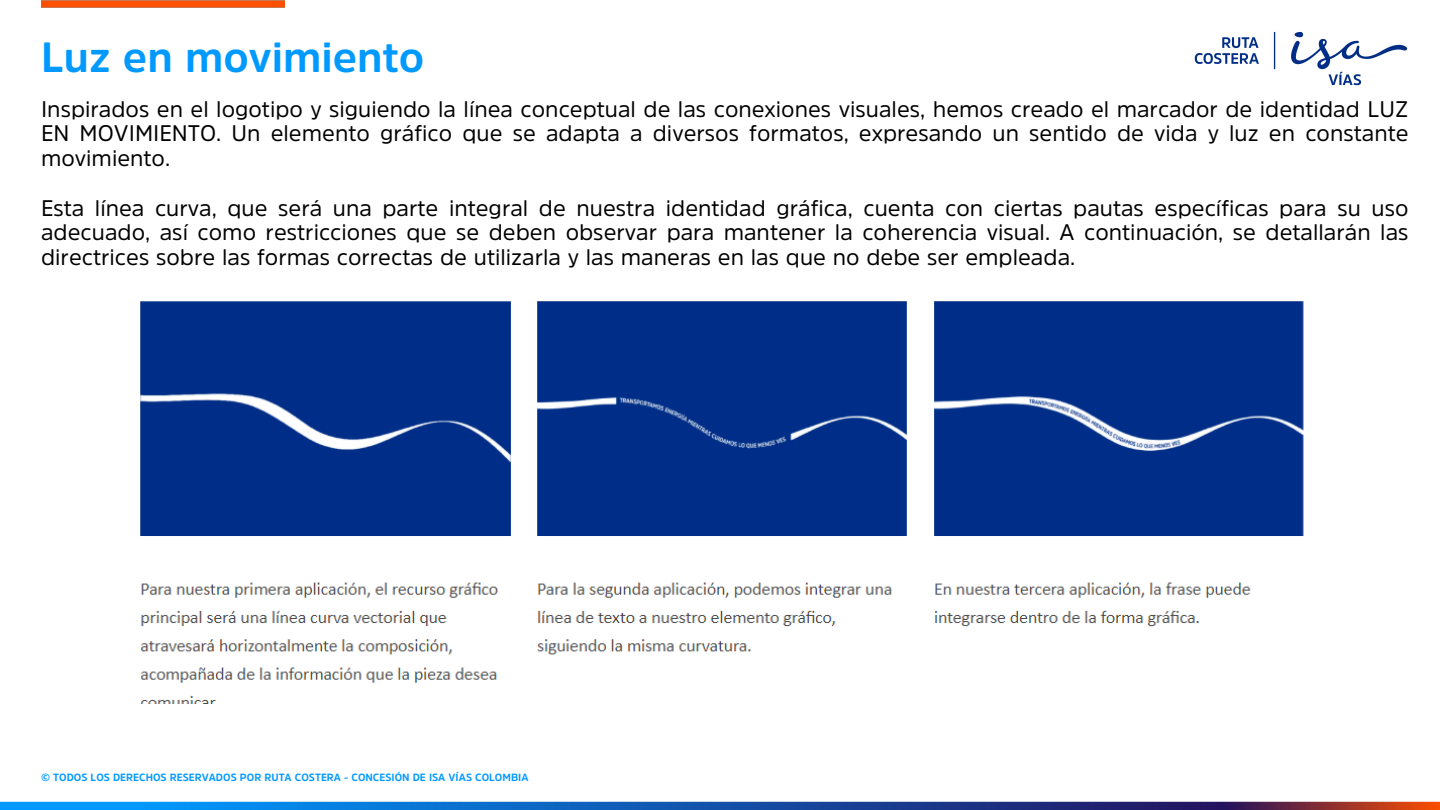
<style>
.page{position:relative;width:1440px;height:810px;background:#fff}
.page>*{position:absolute;margin:0;border:0;box-sizing:border-box;transform-origin:0 0}
.t1{font:700 42px "Amsi Pro";color:#09f}
.t2{font:22.5px/24.8px "Amsi Pro";color:#000;text-align:justify}
.t3{font:700 10.5px "Amsi Pro";letter-spacing:.005em;color:#09f}
</style>
<div class="page">
<img style="left:0;top:801px;width:1440px;height:9px">
<img style="left:41px;top:0;width:243px;height:8px">
<img style="left:140px;top:301px;width:1164px;height:402px">
<img style="left:1194px;top:31px;width:214px;height:55px">
<p class="t1" style="left:41px;top:36px;width:385px">Luz en movimiento</p>
<h1 class="t2" style="left:41px;top:96px;width:1369px">Inspirados en el logotipo y siguiendo la línea conceptual de las conexiones visuales, hemos creado el marcador de identidad LUZ EN MOVIMIENTO. Un elemento gráfico que se adapta a diversos formatos, expresando un sentido de vida y luz en constante movimiento.</h1>
<h2 class="t2" style="left:41px;top:195px;width:1369px">Esta línea curva, que será una parte integral de nuestra identidad gráfica, cuenta con ciertas pautas específicas para su uso adecuado, así como restricciones que se deben observar para mantener la coherencia visual. A continuación, se detallarán las directrices sobre las formas correctas de utilizarla y las maneras en las que no debe ser empleada.</h2>
<p class="t3" style="left:41px;top:772px;width:489px">© TODOS LOS DERECHOS RESERVADOS POR RUTA COSTERA - CONCESIÓN DE ISA VÍAS COLOMBIA</p>
</div>
